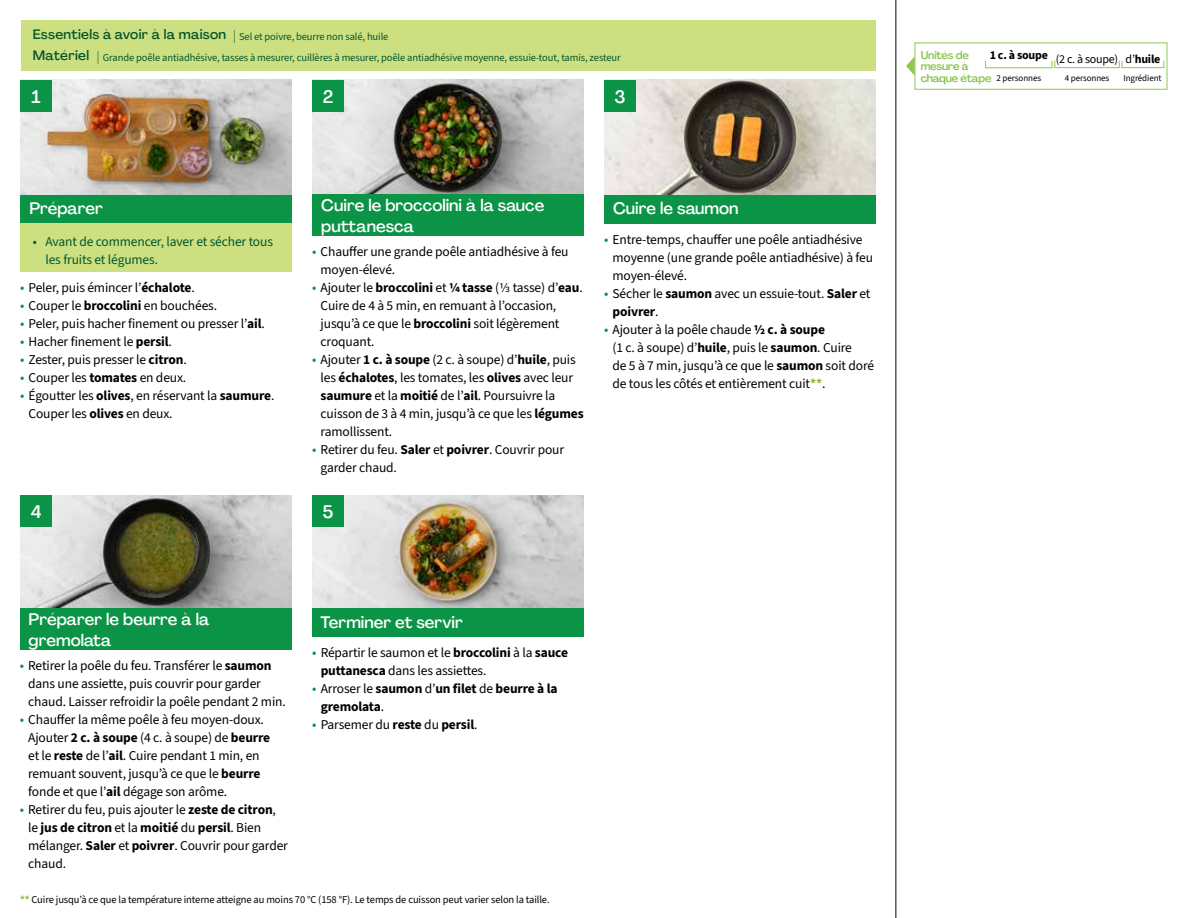
<style>
.page{position:relative;width:1188px;height:918px;background:#fff}
.page>*{position:absolute;margin:0;border:0;box-sizing:border-box;transform-origin:0 0}
.t1{font:500 18px "Agrandir";color:#fff}
.t2{font:500 16.5px/21.1px "Agrandir";color:#fff}
.t3{font:13.5px/18px "Source Sans 3";letter-spacing:-.01em;color:#000}
.t4{font:13.5px/18px "Source Sans 3";letter-spacing:-.01em;color:#05562c}
.t5{font:700 13.5px/18px "Source Sans 3";letter-spacing:-.01em;color:#000}
.t6{font:500 13.5px "Agrandir";letter-spacing:.02em;color:#05562c}
.t7{font:700 12px "Source Sans 3";letter-spacing:-.02em;color:#000}
.t8{font:500 11.1px/11.7px "Agrandir";letter-spacing:-.015em;color:#82c341}
.t9{font:10.5px "Source Sans 3";letter-spacing:-.01em;color:#05562c}
.t10{font:10.5px "Source Sans 3";letter-spacing:-.01em;color:#000}
.t11{font:9px "Source Sans 3";letter-spacing:-.01em;color:#000}
.s1{font-family:"Agrandir";font-weight:500;font-size:13.5px}
.s2{font-size:14.25px;color:#0b9446}
.s3{font-weight:700}
.s4{font-weight:700;color:#8cba42}
.s5{font-weight:400;font-size:14.25px;color:#0b9446}
.s6{font-weight:400}
</style>
<div class="page">
<img style="left:20px;top:495px;width:272px;height:113px">
<img style="left:312px;top:495px;width:272px;height:113px">
<img style="left:20px;top:80px;width:272px;height:115px">
<img style="left:312px;top:80px;width:272px;height:115px">
<img style="left:604px;top:80px;width:272px;height:115px">
<div style="left:312px;top:195px;width:272px;height:41px;background:#0b9446"></div>
<div style="left:20px;top:195px;width:272px;height:29px;background:#0b9446"></div>
<div style="left:20px;top:608px;width:272px;height:42px;background:#0b9446"></div>
<div style="left:312px;top:608px;width:272px;height:29px;background:#0b9446"></div>
<div style="left:604px;top:195px;width:272px;height:29px;background:#0b9446"></div>
<div style="left:21px;top:20px;width:855px;height:51px;background:#cde081"></div>
<div style="left:20px;top:224px;width:272px;height:48px;background:#cde081"></div>
<hr style="left:896px;top:0;width:1px;height:918px;background:#000">
<div style="left:20px;top:495px;width:32px;height:32px;background:#0b9446"></div>
<div style="left:20px;top:80px;width:32px;height:32px;background:#0b9446"></div>
<div style="left:312px;top:495px;width:32px;height:32px;background:#0b9446"></div>
<div style="left:312px;top:80px;width:32px;height:32px;background:#0b9446"></div>
<div style="left:604px;top:80px;width:32px;height:32px;background:#0b9446"></div>
<svg style="left:906px;top:56px;width:9px;height:20px"></svg>
<div style="left:915px;top:43px;width:252px;height:47px;border:1px solid #91c84e"></div>
<div style="left:985px;top:61px;width:67px;height:7px;border:1px solid #91c84e"></div>
<div style="left:1054px;top:60px;width:66px;height:8px;border:1px solid #91c84e"></div>
<div style="left:1122px;top:60px;width:42px;height:8px;border:1px solid #91c84e"></div>
<p class="t6" style="left:33px;top:26px;width:195px">Essentiels à avoir à la maison</p>
<p class="t9" style="left:233px;top:30px;width:157px"><span class="s1">|</span> Sel et poivre, beurre non salé, huile</p>
<p class="t6" style="left:33px;top:47px;width:58px">Matériel</p>
<p class="t9" style="left:97px;top:51px;width:525px"><span class="s1">|</span> Grande poêle antiadhésive, tasses à mesurer, cuillères à mesurer, poêle antiadhésive moyenne, essuie-tout, tamis, zesteur</p>
<h1 class="t1" style="left:32px;top:86px;width:11px">1</h1>
<h1 class="t1" style="left:323px;top:86px;width:12px">2</h1>
<h1 class="t1" style="left:614px;top:85px;width:13px">3</h1>
<p class="t2" style="left:29px;top:198px;width:75px">Préparer</p>
<p class="t4" style="left:45px;top:232px;width:229px;text-indent:-13px">• Avant de commencer, laver et sécher tous les fruits et légumes.</p>
<p class="t3" style="left:20px;top:279px;width:176px"><span class="s2">•</span> Peler, puis émincer l’<span class="s3">échalote</span>.</p>
<p class="t3" style="left:20px;top:297px;width:199px"><span class="s2">•</span> Couper le <span class="s3">broccolini</span> en bouchées.</p>
<p class="t3" style="left:20px;top:315px;width:246px"><span class="s2">•</span> Peler, puis hacher finement ou presser l’<span class="s3">ail</span>.</p>
<p class="t3" style="left:20px;top:333px;width:153px"><span class="s2">•</span> Hacher finement le <span class="s3">persil</span>.</p>
<p class="t3" style="left:20px;top:351px;width:168px"><span class="s2">•</span> Zester, puis presser le <span class="s3">citron</span>.</p>
<p class="t3" style="left:20px;top:369px;width:168px"><span class="s2">•</span> Couper les <span class="s3">tomates</span> en deux.</p>
<p class="t3" style="left:29px;top:387px;width:247px;text-indent:-9px"><span class="s2">•</span> Égoutter les <span class="s3">olives</span>, en réservant la <span class="s3">saumure</span>.<br>Couper les <span class="s3">olives</span> en deux.</p>
<p class="t2" style="left:321px;top:195px;width:225px">Cuire le broccolini à la sauce puttanesca</p>
<p class="t2" style="left:613px;top:198px;width:127px">Cuire le saumon</p>
<p class="t3" style="left:613px;top:230px;width:262px;text-indent:-9px"><span class="s2">•</span> Entre-temps, chauffer une poêle antiadhésive moyenne (une grande poêle antiadhésive) à feu moyen-élevé.</p>
<p class="t3" style="left:613px;top:284px;width:259px;text-indent:-9px"><span class="s2">•</span> Sécher le <span class="s3">saumon</span> avec un essuie-tout. <span class="s3">Saler</span> et <span class="s3">poivrer</span>.</p>
<p class="t3" style="left:613px;top:320px;width:263px;text-indent:-9px"><span class="s2">•</span> Ajouter à la poêle chaude <span class="s3">½ c. à soupe<br></span>(1 c. à soupe) d’<span class="s3">huile</span>, puis le <span class="s3">saumon</span>. Cuire<br>de 5 à 7 min, jusqu’à ce que le <span class="s3">saumon</span> soit doré de tous les côtés et entièrement cuit<span class="s4">**</span>.</p>
<p class="t3" style="left:321px;top:243px;width:250px;text-indent:-9px"><span class="s2">•</span> Chauffer une grande poêle antiadhésive à feu moyen-élevé.</p>
<p class="t3" style="left:321px;top:279px;width:264px;text-indent:-9px"><span class="s2">•</span> Ajouter le <span class="s3">broccolini</span> et <span class="s3">¼ tasse</span> (1/3 tasse) d’<span class="s3">eau</span>.<br>Cuire de 4 à 5 min, en remuant à l’occasion, jusqu’à ce que le <span class="s3">broccolini</span> soit légèrement croquant.</p>
<p class="t3" style="left:321px;top:351px;width:265px;text-indent:-9px"><span class="s2">•</span> Ajouter <span class="s3">1 c. à soupe</span> (2 c. à soupe) d’<span class="s3">huile</span>, puis les <span class="s3">échalotes</span>, les tomates, les <span class="s3">olives</span> avec leur <span class="s3">saumure</span> et la <span class="s3">moitié</span> de l’<span class="s3">ail</span>. Poursuivre la cuisson de 3 à 4 min, jusqu’à ce que les <span class="s3">légumes </span>ramollissent.</p>
<p class="t3" style="left:321px;top:441px;width:245px;text-indent:-9px"><span class="s2">•</span> Retirer du feu. <span class="s3">Saler</span> et <span class="s3">poivrer</span>. Couvrir pour garder chaud.</p>
<h1 class="t1" style="left:31px;top:500px;width:12px">4</h1>
<h1 class="t1" style="left:323px;top:500px;width:12px">5</h1>
<p class="t2" style="left:29px;top:608px;width:182px">Préparer le beurre à la gremolata</p>
<p class="t2" style="left:321px;top:612px;width:144px">Terminer et servir</p>
<p class="t3" style="left:321px;top:644px;width:249px;text-indent:-9px"><span class="s2">•</span> Répartir le saumon et le <span class="s3">broccolini</span> à la <span class="s3">sauce puttanesca</span> dans les assiettes.</p>
<p class="t5" style="left:321px;top:680px;width:238px;text-indent:-9px"><span class="s5">•</span> <span class="s6">Arroser le</span> saumon <span class="s6">d’</span>un filet <span class="s6">de</span> beurre à la gremolata<span class="s6">.</span></p>
<p class="t3" style="left:312px;top:716px;width:167px"><span class="s2">•</span> Parsemer du <span class="s3">reste</span> du <span class="s3">persil</span>.</p>
<p class="t3" style="left:28px;top:657px;width:259px;text-indent:-9px"><span class="s2">•</span> Retirer la poêle du feu. Transférer le <span class="s3">saumon </span>dans une assiette, puis couvrir pour garder chaud. Laisser refroidir la poêle pendant 2 min.</p>
<p class="t3" style="left:28px;top:711px;width:243px;text-indent:-9px"><span class="s2">•</span> Chauffer la même poêle à feu moyen-doux.<br>Ajouter <span class="s3">2 c. à soupe</span> (4 c. à soupe) de <span class="s3">beurre </span>et le <span class="s3">reste</span> de l’<span class="s3">ail</span>. Cuire pendant 1 min, en remuant souvent, jusqu’à ce que le <span class="s3">beurre </span>fonde et que l’<span class="s3">ail</span> dégage son arôme.</p>
<p class="t3" style="left:28px;top:801px;width:261px;text-indent:-9px"><span class="s2">•</span> Retirer du feu, puis ajouter le <span class="s3">zeste de citron</span>, le <span class="s3">jus de citron</span> et la <span class="s3">moitié</span> du <span class="s3">persil</span>. Bien mélanger. <span class="s3">Saler</span> et <span class="s3">poivrer</span>. Couvrir pour garder chaud.</p>
<p class="t10" style="left:20px;top:893px;width:531px"><span class="s4">**</span> Cuire jusqu’à ce que la température interne atteigne au moins 70 °C (158 °F). Le temps de cuisson peut varier selon la taille.</p>
<p class="t8" style="left:921px;top:49px;width:72px">Unités de mesure à chaque étape</p>
<p class="t7" style="left:990px;top:48px;width:172px">1 c. à soupe <span class="s6">(2 c. à soupe) d’</span>huile</p>
<p class="t11" style="left:997px;top:72px;width:46px">2 personnes</p>
<p class="t11" style="left:1065px;top:72px;width:46px">4 personnes</p>
<p class="t11" style="left:1123px;top:72px;width:40px">Ingrédient</p>
</div>
